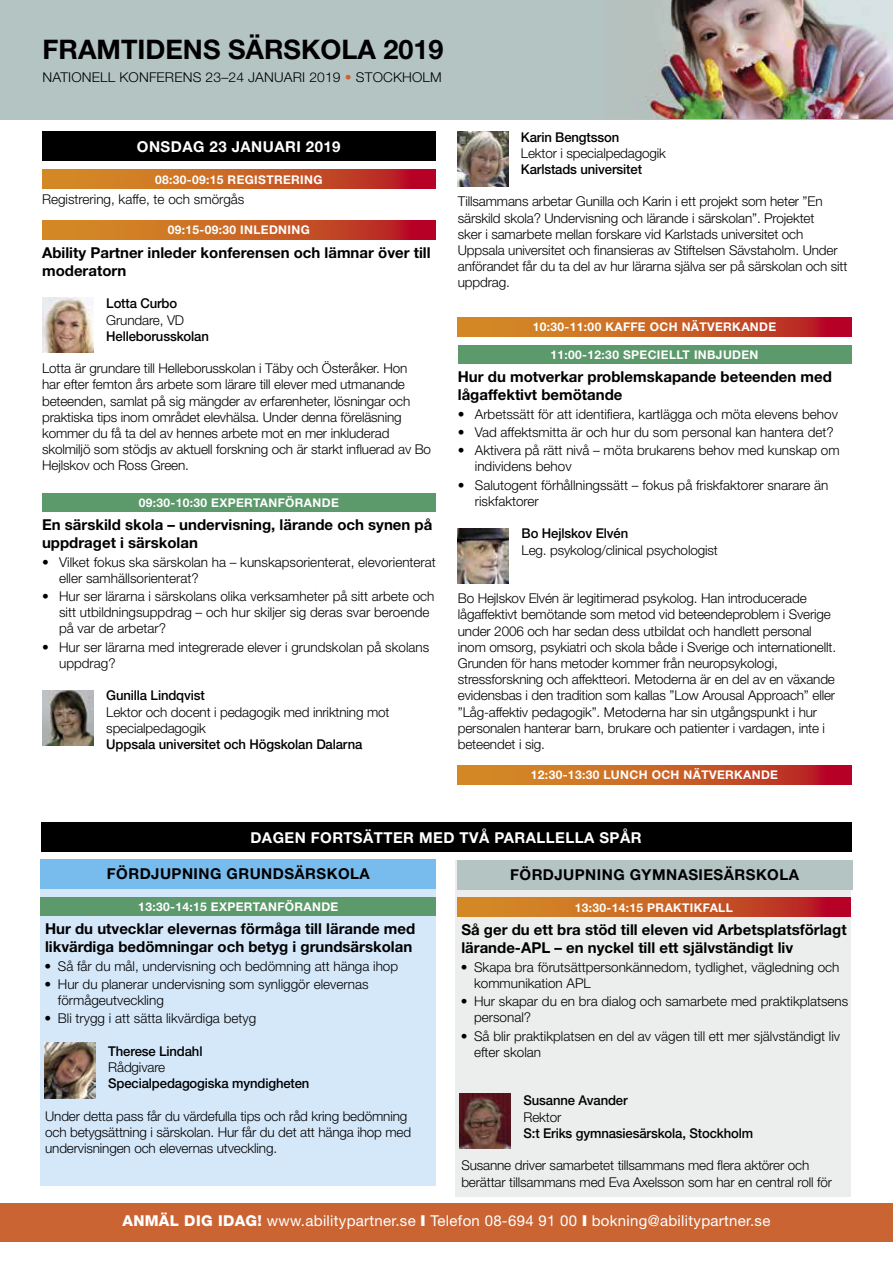
<style>
.page{position:relative;width:893px;height:1263px;background:#fff}
.page>*{position:absolute;margin:0;border:0;box-sizing:border-box;transform-origin:0 0}
.t1{font:700 27px "Helvetica Neue";color:#000}
.t2{font:700 15px/18.5px "Helvetica Neue";color:#000}
.t3{font:15px "Helvetica Neue";letter-spacing:.02em;color:#fff}
.t4{font:700 15px "Helvetica Neue";letter-spacing:.03em;color:#fff}
.t5{font:700 15px "Helvetica Neue";letter-spacing:.03em;color:#000}
.t6{font:300 13.5px/16.2px "Helvetica Neue";letter-spacing:-.01em;color:#000}
.t7{font:500 13.5px "Helvetica Neue";letter-spacing:-.01em;color:#000}
.t8{font:300 13.5px "Helvetica Neue";letter-spacing:.01em;color:#000}
.t9{font:700 12px "Helvetica Neue";letter-spacing:.03em;color:#fff}
.s1{color:#cb6433}
.s2{font-weight:800}
.s3{font-weight:900}
</style>
<div class="page">
<div style="left:41px;top:860px;width:395px;height:325px;background:#d5e8fa"></div>
<div style="left:455px;top:860px;width:395px;height:337px;background:#eceeee"></div>
<svg style="left:458px;top:317px;width:393px;height:19px;background:#c85b25"></svg>
<div style="left:458px;top:345px;width:393px;height:18px;background:#5d9a6b"></div>
<svg style="left:458px;top:765px;width:393px;height:19px;background:#c85b25"></svg>
<div style="left:42px;top:131px;width:393px;height:30px;background:#000"></div>
<svg style="left:42px;top:170px;width:393px;height:18px;background:#c85b25"></svg>
<svg style="left:42px;top:220px;width:393px;height:19px;background:#c85b25"></svg>
<div style="left:42px;top:493px;width:393px;height:18px;background:#5d9a6b"></div>
<div style="left:0;top:1203px;width:893px;height:39px;background:#cb6433"></div>
<img style="left:43px;top:298px;width:51px;height:55px">
<img style="left:44px;top:1043px;width:51px;height:55px">
<img style="left:460px;top:1093px;width:51px;height:56px">
<img style="left:43px;top:690px;width:51px;height:55px">
<img style="left:457px;top:131px;width:51px;height:55px">
<img style="left:458px;top:528px;width:51px;height:55px">
<div style="left:0;top:0;width:893px;height:119px;background:#b4c4c3"></div>
<img style="left:637px;top:0;width:256px;height:118px">
<div style="left:41px;top:822px;width:810px;height:29px;background:#000"></div>
<div style="left:457px;top:860px;width:395px;height:29px;background:#b4c4c3"></div>
<svg style="left:457px;top:898px;width:393px;height:18px;background:#c85b25"></svg>
<div style="left:41px;top:859px;width:395px;height:29px;background:#78bced"></div>
<div style="left:41px;top:897px;width:395px;height:18px;background:#5d9a6b"></div>
<h1 class="t1" style="left:43px;top:33px;width:403px">FRAMTIDENS SÄRSKOLA 2019</h1>
<p class="t8" style="left:43px;top:69px;width:401px">NATIONELL KONFERENS 23–24 JANUARI 2019 <span class="s1">•</span> STOCKHOLM</p>
<p class="t4" style="left:137px;top:137px;width:205px">ONSDAG 23 JANUARI 2019</p>
<p class="t9" style="left:155px;top:172px;width:169px">08:30-09:15 REGISTRERING</p>
<p class="t6" style="left:42px;top:191px;width:204px">Registrering, kaffe, te och smörgås</p>
<p class="t9" style="left:168px;top:223px;width:144px">09:15-09:30 INLEDNING</p>
<p class="t2" style="left:42px;top:243px;width:390px">Ability Partner inleder konferensen och lämnar över till moderatorn</p>
<p class="t7" style="left:106px;top:295px;width:72px">Lotta Curbo</p>
<p class="t6" style="left:106px;top:311px;width:79px">Grundare, VD</p>
<p class="t7" style="left:106px;top:328px;width:104px">Helleborusskolan</p>
<p class="t6" style="left:42px;top:360px;width:390px">Lotta är grundare till Helleborusskolan i Täby och Österåker. Hon<br>har efter femton års arbete som lärare till elever med utmanande beteenden, samlat på sig mängder av erfarenheter, lösningar och praktiska tips inom området elevhälsa. Under denna föreläsning kommer du få ta del av hennes arbete mot en mer inkluderad skolmiljö som stödjs av aktuell forskning och är starkt influerad av Bo Hejlskov och Ross Green.</p>
<p class="t9" style="left:139px;top:495px;width:202px">09:30-10:30 EXPERTANFÖRANDE</p>
<p class="t2" style="left:42px;top:515px;width:392px">En särskild skola – undervisning, lärande och synen på uppdraget i särskolan</p>
<p class="t6" style="left:59px;top:553px;width:378px;text-indent:-17px">• Vilket fokus ska särskolan ha – kunskapsorienterat, elevorienterat eller samhällsorienterat?</p>
<p class="t6" style="left:59px;top:588px;width:377px;text-indent:-17px">• Hur ser lärarna i särskolans olika verksamheter på sitt arbete och sitt utbildningsuppdrag – och hur skiljer sig deras svar beroende på var de arbetar?</p>
<p class="t6" style="left:59px;top:639px;width:372px;text-indent:-17px">• Hur ser lärarna med integrerade elever i grundskolan på skolans uppdrag?</p>
<p class="t7" style="left:106px;top:687px;width:100px">Gunilla Lindqvist</p>
<p class="t6" style="left:106px;top:703px;width:285px">Lektor och docent i pedagogik med inriktning mot specialpedagogik</p>
<p class="t7" style="left:106px;top:736px;width:258px">Uppsala universitet och Högskolan Dalarna</p>
<p class="t7" style="left:521px;top:129px;width:100px">Karin Bengtsson</p>
<p class="t6" style="left:521px;top:145px;width:147px">Lektor i specialpedagogik</p>
<p class="t7" style="left:521px;top:161px;width:123px">Karlstads universitet</p>
<p class="t6" style="left:458px;top:193px;width:391px">Tillsammans arbetar Gunilla och Karin i ett projekt som heter ”En särskild skola? Undervisning och lärande i särskolan”. Projektet<br>sker i samarbete mellan forskare vid Karlstads universitet och Uppsala universitet och finansieras av Stiftelsen Sävstaholm. Under anförandet får du ta del av hur lärarna själva ser på särskolan och sitt uppdrag.</p>
<p class="t9" style="left:533px;top:320px;width:245px">10:30-11:00 KAFFE OCH NÄTVERKANDE</p>
<p class="t9" style="left:550px;top:347px;width:210px">11:00-12:30 SPECIELLT INBJUDEN</p>
<p class="t2" style="left:458px;top:367px;width:376px">Hur du motverkar problemskapande beteenden med lågaffektivt bemötande</p>
<p class="t6" style="left:458px;top:405px;width:382px">• Arbetssätt för att identifiera, kartlägga och möta elevens behov</p>
<p class="t6" style="left:458px;top:424px;width:377px">• Vad affektsmitta är och hur du som personal kan hantera det?</p>
<p class="t6" style="left:475px;top:442px;width:366px;text-indent:-17px">• Aktivera på rätt nivå – möta brukarens behov med kunskap om individens behov</p>
<p class="t6" style="left:475px;top:477px;width:355px;text-indent:-17px">• Salutogent förhållningssätt – fokus på friskfaktorer snarare än riskfaktorer</p>
<p class="t7" style="left:522px;top:525px;width:108px">Bo Hejlskov Elvén</p>
<p class="t6" style="left:522px;top:541px;width:198px">Leg. psykolog/clinical psychologist</p>
<p class="t6" style="left:458px;top:590px;width:380px">Bo Hejlskov Elvén är legitimerad psykolog. Han introducerade lågaffektivt bemötande som metod vid beteendeproblem i Sverige under 2006 och har sedan dess utbildat och handlett personal inom omsorg, psykiatri och skola både i Sverige och internationellt.<br>Grunden för hans metoder kommer från neuropsykologi, stressforskning och affektteori. Metoderna är en del av en växande evidensbas i den tradition som kallas ”Low Arousal Approach” eller ”Låg-affektiv pedagogik”. Metoderna har sin utgångspunkt i hur personalen hanterar barn, brukare och patienter i vardagen, inte i beteendet i sig.</p>
<p class="t9" style="left:531px;top:768px;width:249px">12:30-13:30 LUNCH OCH NÄTVERKANDE</p>
<p class="t4" style="left:250px;top:828px;width:393px">DAGEN FORTSÄTTER MED TVÅ PARALLELLA SPÅR</p>
<p class="t5" style="left:510px;top:866px;width:290px">FÖRDJUPNING GYMNASIESÄRSKOLA</p>
<p class="t9" style="left:575px;top:900px;width:160px">13:30-14:15 PRAKTIKFALL</p>
<p class="t2" style="left:461px;top:920px;width:387px">Så ger du ett bra stöd till eleven vid Arbetsplatsförlagt lärande-APL – en nyckel till ett självständigt liv</p>
<p class="t6" style="left:474px;top:958px;width:367px;text-indent:-13px">• Skapa bra förutsättpersonkännedom, tydlighet, vägledning och kommunikation APL</p>
<p class="t6" style="left:474px;top:993px;width:376px;text-indent:-13px">• Hur skapar du en bra dialog och samarbete med praktikplatsens personal?</p>
<p class="t6" style="left:474px;top:1027px;width:368px;text-indent:-13px">• Så blir praktikplatsen en del av vägen till ett mer självständigt liv efter skolan</p>
<p class="t7" style="left:523px;top:1093px;width:106px">Susanne Avander</p>
<p class="t6" style="left:523px;top:1108px;width:39px">Rektor</p>
<p class="t7" style="left:523px;top:1125px;width:231px">S:t Eriks gymnasiesärskola, Stockholm</p>
<p class="t6" style="left:461px;top:1157px;width:372px">Susanne driver samarbetet tillsammans med flera aktörer och berättar tillsammans med Eva Axelsson som har en central roll för</p>
<p class="t5" style="left:107px;top:865px;width:264px">FÖRDJUPNING GRUNDSÄRSKOLA</p>
<p class="t9" style="left:138px;top:899px;width:202px">13:30-14:15 EXPERTANFÖRANDE</p>
<p class="t2" style="left:45px;top:919px;width:372px">Hur du utvecklar elevernas förmåga till lärande med likvärdiga bedömningar och betyg i grundsärskolan</p>
<p class="t6" style="left:45px;top:957px;width:355px">• Så får du mål, undervisning och bedömning att hänga ihop</p>
<p class="t6" style="left:58px;top:976px;width:312px;text-indent:-13px">• Hur du planerar undervisning som synliggör elevernas förmågeutveckling</p>
<p class="t6" style="left:45px;top:1010px;width:213px">• Bli trygg i att sätta likvärdiga betyg</p>
<p class="t7" style="left:108px;top:1043px;width:96px">Therese Lindahl</p>
<p class="t6" style="left:108px;top:1059px;width:58px">Rådgivare</p>
<p class="t7" style="left:108px;top:1075px;width:203px">Specialpedagogiska myndigheten</p>
<p class="t6" style="left:45px;top:1107px;width:368px">Under detta pass får du värdefulla tips och råd kring bedömning och betygsättning i särskolan. Hur får du det att hänga ihop med undervisningen och elevernas utveckling.</p>
<p class="t3" style="left:122px;top:1212px;width:649px"><span class="s2">ANMÄL DIG IDAG!</span> www.abilitypartner.se <span class="s3">I</span> Telefon 08-694 91 00 <span class="s3">I</span> bokning@abilitypartner.se</p>
</div>
